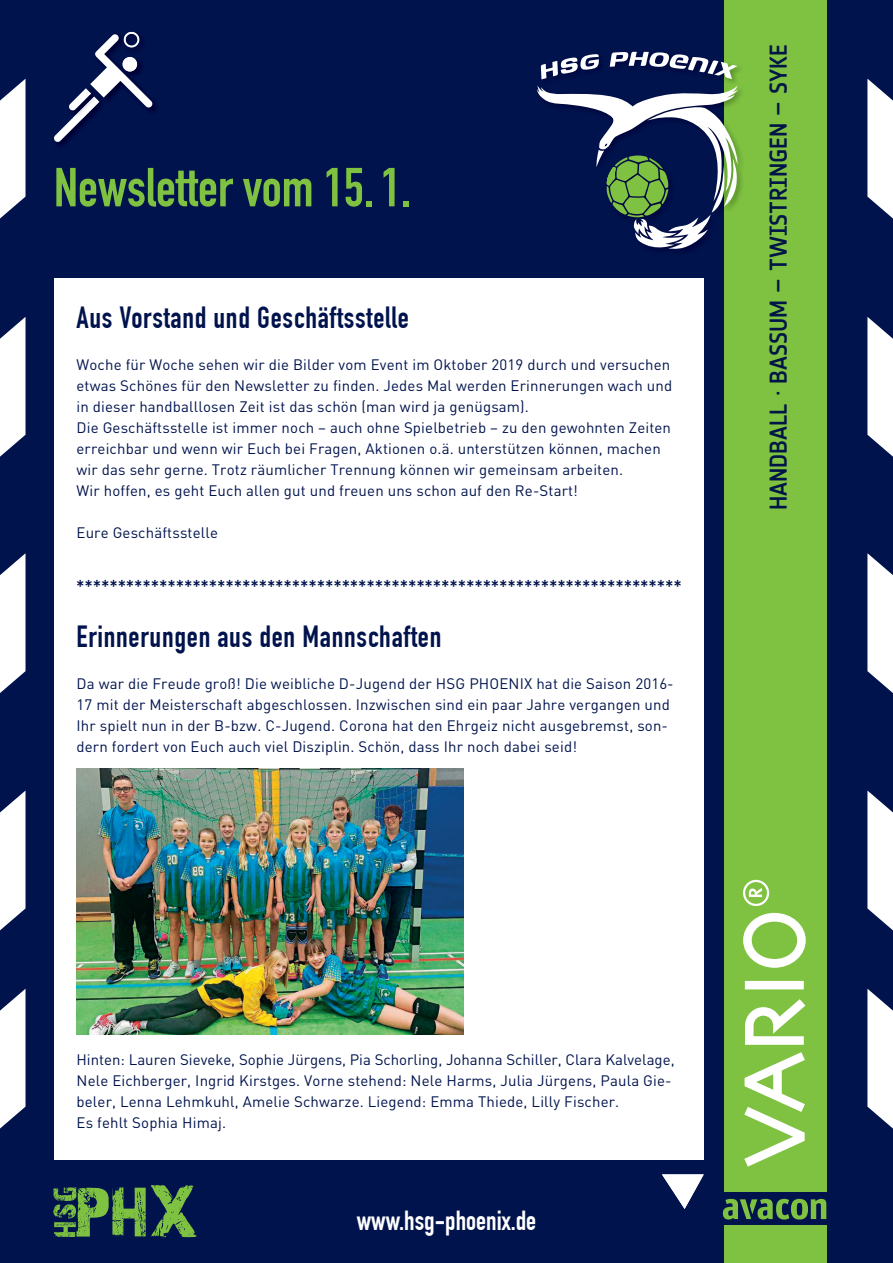
<style>
.page{position:relative;width:893px;height:1263px;background:#00134d}
.page>*{position:absolute;margin:0;border:0;box-sizing:border-box;transform-origin:0 0}
.t1{font:700 54px "DIN Condensed";color:#7fc241}
.t2{font:700 30px "DIN Condensed";letter-spacing:.025em;color:#00134d}
.t3{font:700 27px "DIN Condensed";color:#fff}
.t4{font:500 24px "Notes Soft";color:#001547}
.t5{font:700 21px "DIN Condensed";color:#00134d}
.t6{font:15px/21px "DIN";letter-spacing:.01em;color:#00134d}
</style>
<div class="page">
<svg style="left:53px;top:1185px;width:143px;height:52px"></svg>
<div style="left:724px;top:0;width:102px;height:1046px;background:#7fc241"></div>
<div style="left:724px;top:1037px;width:102px;height:154px;background:#7fc241"></div>
<div style="left:724px;top:1225px;width:102px;height:38px;background:#7fc241"></div>
<div style="left:54px;top:279px;width:650px;height:881px;background:#fff"></div>
<svg style="left:723px;top:1199px;width:103px;height:20px"></svg>
<svg style="left:745px;top:981px;width:59px;height:8px"></svg>
<svg style="left:744px;top:1052px;width:61px;height:114px"></svg>
<svg style="left:743px;top:913px;width:63px;height:55px"></svg>
<svg style="left:745px;top:999px;width:60px;height:46px"></svg>
<svg style="left:743px;top:880px;width:26px;height:26px"></svg>
<img style="left:152px;top:101px;width:4px;height:10px">
<svg style="left:54px;top:32px;width:98px;height:110px"></svg>
<svg style="left:537px;top:85px;width:202px;height:165px"></svg>
<svg style="left:541px;top:54px;width:58px;height:25px"></svg>
<svg style="left:610px;top:51px;width:127px;height:28px"></svg>
<svg style="left:0;top:317px;width:26px;height:140px;background:#d2d6e0"></svg>
<svg style="left:867px;top:317px;width:26px;height:140px;background:#d2d6e0"></svg>
<svg style="left:0;top:79px;width:26px;height:140px;background:#d2d6e0"></svg>
<svg style="left:867px;top:79px;width:26px;height:140px;background:#d2d6e0"></svg>
<svg style="left:0;top:553px;width:26px;height:140px;background:#d2d6e0"></svg>
<svg style="left:867px;top:553px;width:26px;height:140px;background:#d2d6e0"></svg>
<svg style="left:0;top:989px;width:26px;height:140px;background:#d2d6e0"></svg>
<svg style="left:867px;top:989px;width:26px;height:140px;background:#d2d6e0"></svg>
<svg style="left:0;top:790px;width:26px;height:141px"></svg>
<svg style="left:867px;top:790px;width:26px;height:141px"></svg>
<img style="left:77px;top:768px;width:386px;height:267px">
<svg style="left:662px;top:1174px;width:42px;height:35px"></svg>
<h1 class="t1" style="left:54px;top:156px;width:358px">Newsletter vom 15. 1.</h1>
<h2 class="t2" style="left:77px;top:299px;width:334px">Aus Vorstand und Geschäftsstelle</h2>
<p class="t6" style="left:77px;top:353px;width:597px">Woche für Woche sehen wir die Bilder vom Event im Oktober 2019 durch und versuchen etwas Schönes für den Newsletter zu finden. Jedes Mal werden Erinnerungen wach und in dieser handballlosen Zeit ist das schön (man wird ja genügsam).<br>Die Geschäftsstelle ist immer noch – auch ohne Spielbetrieb – zu den gewohnten Zeiten erreichbar und wenn wir Euch bei Fragen, Aktionen o.ä. unterstützen können, machen wir das sehr gerne. Trotz räumlicher Trennung können wir gemeinsam arbeiten.<br>Wir hoffen, es geht Euch allen gut und freuen uns schon auf den Re-Start!</p>
<p class="t6" style="left:77px;top:521px;width:143px">Eure Geschäftsstelle</p>
<h3 class="t5" style="left:77px;top:575px;width:607px">*************************************************************************</h3>
<h2 class="t2" style="left:77px;top:619px;width:366px">Erinnerungen aus den Mannschaften</h2>
<p class="t6" style="left:77px;top:673px;width:599px">Da war die Freude groß! Die weibliche D-Jugend der HSG PHOENIX hat die Saison 2016- 17 mit der Meisterschaft abgeschlossen. Inzwischen sind ein paar Jahre vergangen und Ihr spielt nun in der B-bzw. C-Jugend. Corona hat den Ehrgeiz nicht ausgebremst, son&shy;dern fordert von Euch auch viel Disziplin. Schön, dass Ihr noch dabei seid!</p>
<h3 class="t4" style="left:765px;top:510px;width:467px;rotate:-90deg">HANDBALL · BASSUM – TWISTRINGEN – SYKE</h3>
<p class="t6" style="left:77px;top:1048px;width:600px">Hinten: Lauren Sieveke, Sophie Jürgens, Pia Schorling, Johanna Schiller, Clara Kalvelage, Nele Eichberger, Ingrid Kirstges. Vorne stehend: Nele Harms, Julia Jürgens, Paula Gie&shy;beler, Lenna Lehmkuhl, Amelie Schwarze. Liegend: Emma Thiede, Lilly Fischer.<br>Es fehlt Sophia Himaj.</p>
<h3 class="t3" style="left:357px;top:1205px;width:181px">www.hsg-phoenix.de</h3>
</div>
